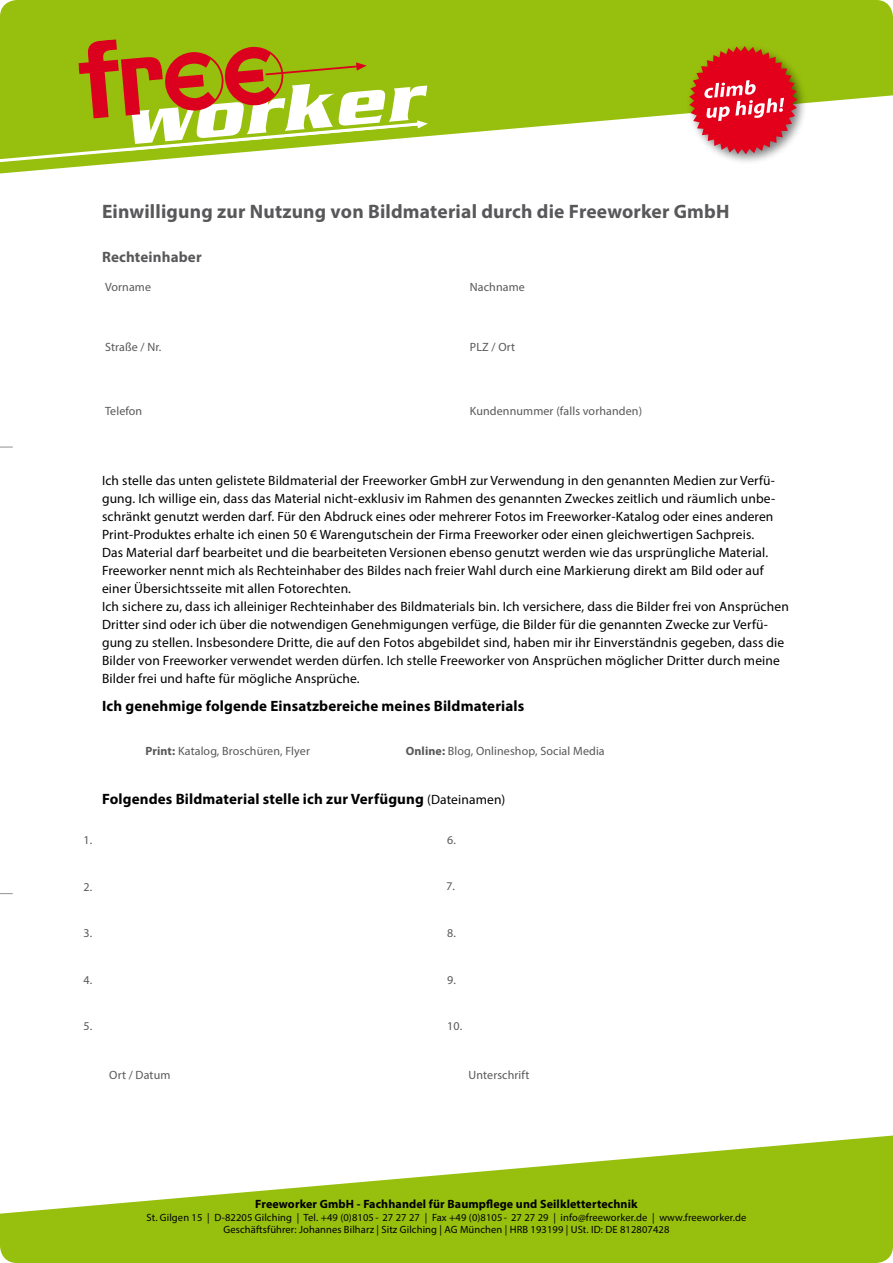
<style>
.page{position:relative;width:893px;height:1263px;background:#fff}
.page>*{position:absolute;margin:0;border:0;box-sizing:border-box;transform-origin:0 0}
.t1{font:700 19.5px "Myriad Pro";letter-spacing:.01em;color:#58585a}
.t2{font:700 15px "Myriad Pro";letter-spacing:.01em;color:#000}
.t3{font:700 15px "Myriad Pro";letter-spacing:.01em;color:#58585a}
.t4{font:13.5px/18px "Myriad Pro";letter-spacing:.01em;color:#000}
.t5{font:12px "Myriad Pro";letter-spacing:.01em;color:#58585a}
.t6{font:700 12px "Myriad Pro";letter-spacing:.01em;color:#000}
.t7{font:10.5px/12.6px "Myriad Pro";letter-spacing:.01em;color:#000;text-align:center}
.s1{font-weight:700}
.s2{font-weight:400;font-size:13.5px}
</style>
<div class="page">
<svg style="left:0;top:1135px;width:893px;height:128px;fill:#97bf0d"></svg>
<svg style="left:0;top:0;width:893px;height:173px;fill:#97bf0d"></svg>
<svg style="left:0;top:446px;width:13px;height:2px"></svg>
<svg style="left:0;top:893px;width:13px;height:1px"></svg>
<svg style="left:0;top:39px;width:428px;height:130px"></svg>
<div style="left:685px;top:44px;width:123px;height:123px;background:#000;opacity:.5"></div>
<svg style="left:689px;top:46px;width:108px;height:108px"></svg>
<h1 class="t1" style="left:102px;top:199px;width:629px">Einwilligung zur Nutzung von Bildmaterial durch die Freeworker GmbH</h1>
<p class="t3" style="left:102px;top:247px;width:101px">Rechteinhaber</p>
<p class="t5" style="left:105px;top:280px;width:48px">Vorname</p>
<p class="t5" style="left:105px;top:340px;width:58px">Straße / Nr.</p>
<p class="t5" style="left:105px;top:403px;width:39px">Telefon</p>
<p class="t5" style="left:470px;top:280px;width:57px">Nachname</p>
<p class="t5" style="left:470px;top:340px;width:47px">PLZ / Ort</p>
<p class="t5" style="left:470px;top:403px;width:174px">Kundennummer (falls vorhanden)</p>
<p class="t4" style="left:102px;top:471px;width:688px">Ich stelle das unten gelistete Bildmaterial der Freeworker GmbH zur Verwendung in den genannten Medien zur Verfü&shy;gung. Ich willige ein, dass das Material nicht-exklusiv im Rahmen des genannten Zweckes zeitlich und räumlich unbe&shy;schränkt genutzt werden darf. Für den Abdruck eines oder mehrerer Fotos im Freeworker-Katalog oder eines anderen Print-Produktes erhalte ich einen 50 € Warengutschein der Firma Freeworker oder einen gleichwertigen Sachpreis.<br>Das Material darf bearbeitet und die bearbeiteten Versionen ebenso genutzt werden wie das ursprüngliche Material.<br>Freeworker nennt mich als Rechteinhaber des Bildes nach freier Wahl durch eine Markierung direkt am Bild oder auf einer Übersichtsseite mit allen Fotorechten.<br>Ich sichere zu, dass ich alleiniger Rechteinhaber des Bildmaterials bin. Ich versichere, dass die Bilder frei von Ansprüchen Dritter sind oder ich über die notwendigen Genehmigungen verfüge, die Bilder für die genannten Zwecke zur Verfü&shy;gung zu stellen. Insbesondere Dritte, die auf den Fotos abgebildet sind, haben mir ihr Einverständnis gegeben, dass die Bilder von Freeworker verwendet werden dürfen. Ich stelle Freeworker von Ansprüchen möglicher Dritter durch meine Bilder frei und hafte für mögliche Ansprüche.</p>
<p class="t2" style="left:102px;top:696px;width:424px">Ich genehmige folgende Einsatzbereiche meines Bildmaterials</p>
<p class="t5" style="left:145px;top:743px;width:166px"><span class="s1">Print:</span> Katalog, Broschüren, Flyer</p>
<p class="t5" style="left:406px;top:743px;width:201px"><span class="s1">Online:</span> Blog, Onlineshop, Social Media</p>
<p class="t2" style="left:102px;top:789px;width:405px">Folgendes Bildmaterial stelle ich zur Verfügung <span class="s2">(Dateinamen)</span></p>
<p class="t5" style="left:84px;top:833px;width:10px">1.</p>
<p class="t5" style="left:447px;top:833px;width:10px">6.</p>
<p class="t5" style="left:84px;top:879px;width:10px">2.</p>
<p class="t5" style="left:84px;top:926px;width:10px">3.</p>
<p class="t5" style="left:447px;top:926px;width:10px">8.</p>
<p class="t5" style="left:84px;top:972px;width:10px">4.</p>
<p class="t5" style="left:84px;top:1019px;width:10px">5.</p>
<p class="t5" style="left:447px;top:972px;width:10px">9.</p>
<p class="t5" style="left:447px;top:1019px;width:17px">10.</p>
<p class="t5" style="left:109px;top:1068px;width:63px">Ort / Datum</p>
<p class="t5" style="left:469px;top:1068px;width:62px">Unterschrift</p>
<p class="t6" style="left:255px;top:1196px;width:384px">Freeworker GmbH - Fachhandel für Baumpflege und Seilklettertechnik</p>
<p class="t7" style="left:147px;top:1211px;width:601px">St. Gilgen 15 | D-82205 Gilching | Tel. +49 (0)8105 - 27 27 27 | Fax +49 (0)8105 - 27 27 29 | info@freeworker.de | www.freeworker.de<br>Geschäftsführer: Johannes Bilharz | Sitz Gilching | AG München | HRB 193199 | USt. ID: DE 812807428</p>
</div>
